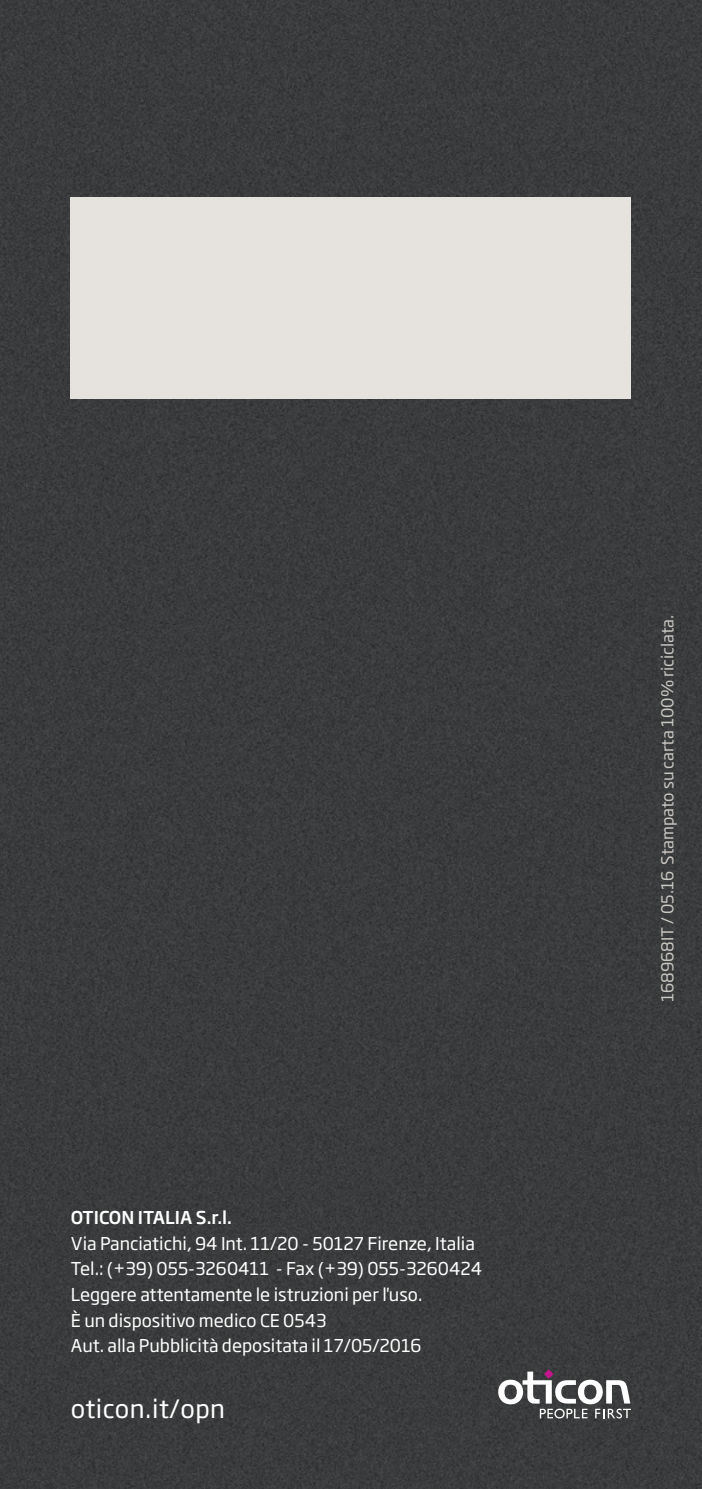
<style>
.page{position:relative;width:702px;height:1489px;background:#fff}
.page>*{position:absolute;margin:0;border:0;box-sizing:border-box;transform-origin:0 0}
.t1{font:25px "Soho Gothic Pro";letter-spacing:.02em;color:#fff}
.t2{font:17.5px/25.8px "Soho Gothic Pro";color:#fff}
.t3{font:500 17.5px "Soho Gothic Pro";color:#fff}
.t4{font:16.25px "Soho Gothic Pro";color:#c9c7c2}
</style>
<div class="page">
<div style="left:0;top:0;width:702px;height:1488px;background:#3a3b3c"></div>
<svg style="left:498px;top:1369px;width:133px;height:48px"></svg>
<div style="left:71px;top:197px;width:560px;height:201px;background:#e6e2de"></div>
<p class="t3" style="left:71px;top:1203px;width:163px">OTICON ITALIA S.r.l.</p>
<p class="t2" style="left:71px;top:1229px;width:413px">Via Panciatichi, 94 Int. 11/20 - 50127 Firenze, Italia Tel.: (+39) 055-3260411 - Fax (+39) 055-3260424<br>Leggere attentamente le istruzioni per l'uso.<br>È un dispositivo medico CE 0543<br>Aut. alla Pubblicità depositata il 17/05/2016</p>
<h1 class="t1" style="left:71px;top:1389px;width:156px">oticon.it/opn</h1>
<p class="t4" style="left:655px;top:1001px;width:388px;rotate:-90deg">168968IT / 05.16 Stampato su carta 100% riciclata.</p>
</div>
